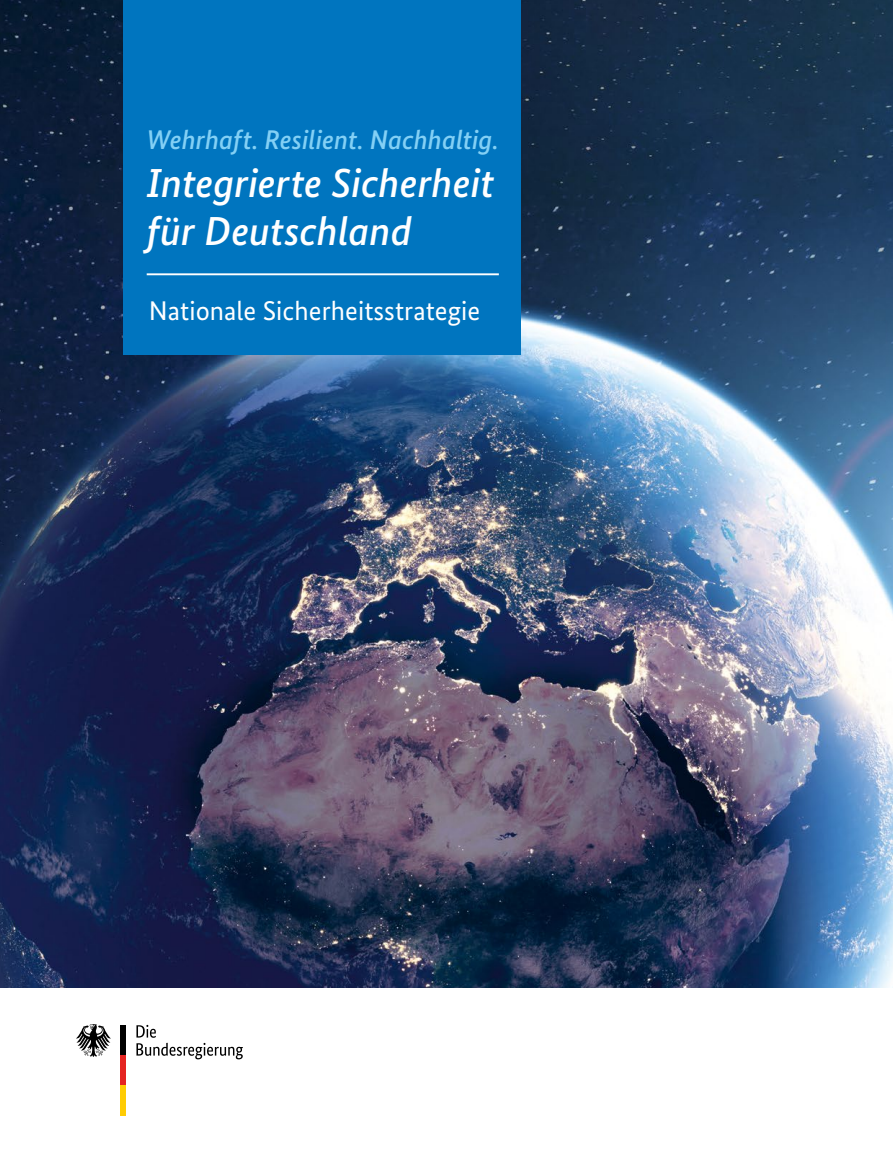
<style>
.page{position:relative;width:893px;height:1170px;background:#fff}
.page>*{position:absolute;margin:0;border:0;box-sizing:border-box;transform-origin:0 0}
.A4_Umschlag_P-Titel_45_49_5_m_Kopie_2{font:italic 500 40.5px/48px "Bundes Sans";color:#fff}
.A4_Umschlag_P-Titel_45_49_5_m_Kopie_2-2{font:italic 500 27px "Bundes Sans";color:#83d0f5}
.A4_Umschlag_P-Untertitel_15_18{font:27px "Bundes Sans";letter-spacing:.005em;color:#fff}
</style>
<div class="page">
<img style="left:0;top:0;width:893px;height:988px">
<div style="left:123px;top:0;width:398px;height:354px;background:#0075bf"></div>
<hr style="left:147px;top:273px;width:352px;height:2px;background:#fff">
<svg style="left:136px;top:1024px;width:107px;height:35px"></svg>
<svg style="left:76px;top:1024px;width:35px;height:32px"></svg>
<div style="left:120px;top:1025px;width:5px;height:30px;background:#000"></div>
<div style="left:120px;top:1055px;width:5px;height:30px;background:#e52421"></div>
<div style="left:120px;top:1085px;width:5px;height:30px;background:#ffcc03"></div>
<p class="A4_Umschlag_P-Titel_45_49_5_m_Kopie_2-2" style="left:147px;top:123px;width:354px">Wehrhaft. Resilient. Nachhaltig.</p>
<p class="A4_Umschlag_P-Titel_45_49_5_m_Kopie_2" style="left:147px;top:159px;width:349px">Integrierte Sicherheit für Deutschland</p>
<p class="A4_Umschlag_P-Untertitel_15_18" style="left:149px;top:295px;width:333px">Nationale Sicherheitsstrategie</p>
</div>
